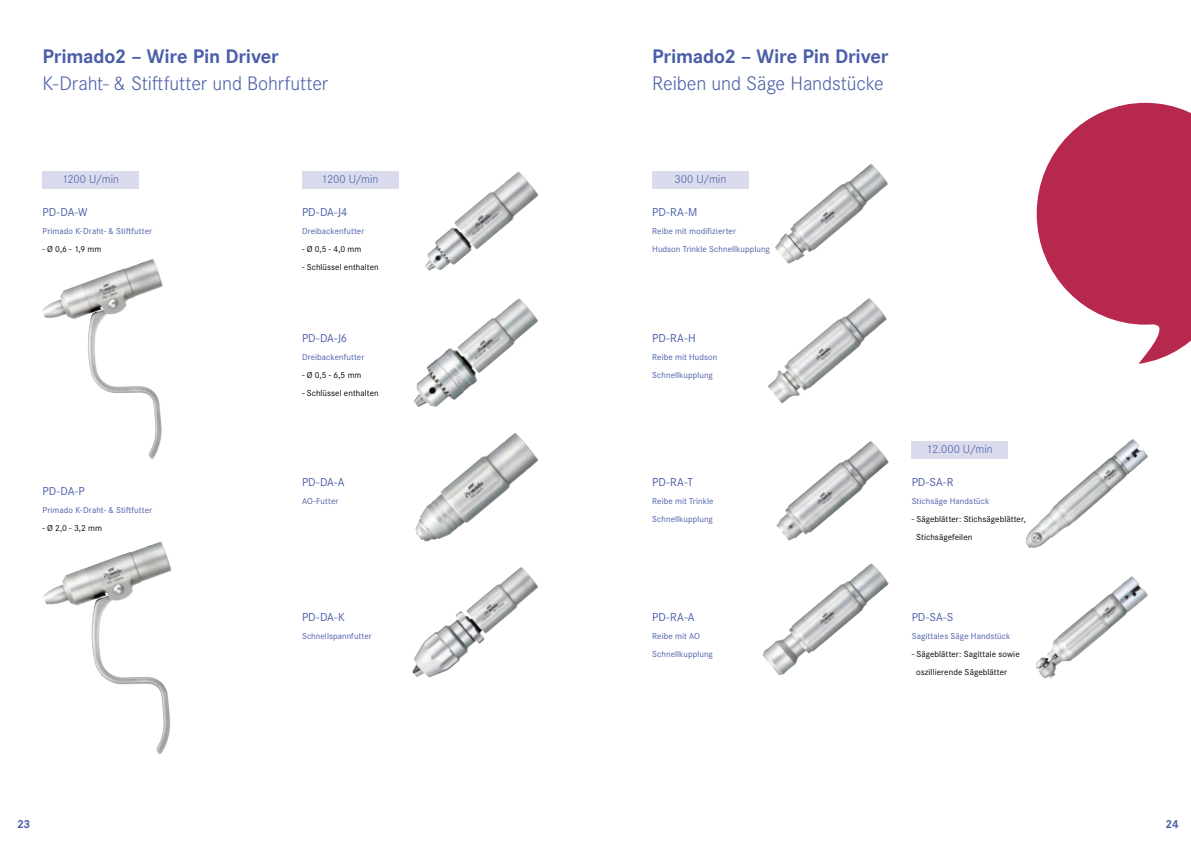
<style>
.page{position:relative;width:1191px;height:842px;background:#fff}
.page>*{position:absolute;margin:0;border:0;box-sizing:border-box;transform-origin:0 0}
.t1{font:300 20.4px "Corporate S Pro";letter-spacing:-.005em;color:#4b5ea8}
.t2{font:700 20.4px "Corporate S Pro";letter-spacing:-.01em;color:#4b5ea8}
.t3{font:12px "Corporate S Pro";letter-spacing:-.005em;color:#4b5ea8}
.t4{font:300 12px "Corporate S Pro";letter-spacing:-.005em;color:#4b5ea8}
.t5{font:700 12px "Corporate S Pro";color:#4b5ea8}
.t6{font:9px/18px "Corporate S Pro";letter-spacing:.01em;color:#4b5ea8}
.t7{font:9px/18px "Corporate S Pro";letter-spacing:.01em;color:#000}
</style>
<div class="page">
<div style="left:43px;top:171px;width:96px;height:18px;background:#dbdbee"></div>
<div style="left:302px;top:171px;width:96px;height:18px;background:#dbdbee"></div>
<div style="left:652px;top:171px;width:96px;height:18px;background:#dbdbee"></div>
<div style="left:911px;top:441px;width:97px;height:18px;background:#dbdbee"></div>
<img style="left:42px;top:259px;width:121px;height:200px">
<img style="left:43px;top:542px;width:129px;height:212px">
<img style="left:425px;top:172px;width:114px;height:99px">
<img style="left:413px;top:298px;width:125px;height:109px">
<img style="left:415px;top:433px;width:124px;height:109px">
<img style="left:412px;top:567px;width:127px;height:110px">
<img style="left:775px;top:164px;width:113px;height:100px">
<img style="left:768px;top:298px;width:119px;height:105px">
<img style="left:776px;top:441px;width:113px;height:100px">
<img style="left:762px;top:563px;width:127px;height:112px">
<img style="left:1036px;top:577px;width:95px;height:102px">
<img style="left:1025px;top:439px;width:123px;height:109px">
<svg style="left:1036px;top:103px;width:154px;height:261px;fill:#b7284e"></svg>
<h1 class="t2" style="left:43px;top:49px;width:238px">Primado2 – Wire Pin Driver</h1>
<h1 class="t1" style="left:43px;top:76px;width:287px">K-Draht- &amp; Stiftfutter und Bohrfutter</h1>
<h1 class="t2" style="left:652px;top:49px;width:238px">Primado2 – Wire Pin Driver</h1>
<h1 class="t1" style="left:652px;top:76px;width:233px">Reiben und Säge Handstücke</h1>
<h2 class="t4" style="left:62px;top:175px;width:58px">1200 U/min</h2>
<h2 class="t4" style="left:322px;top:175px;width:58px">1200 U/min</h2>
<h2 class="t4" style="left:674px;top:175px;width:53px">300 U/min</h2>
<h2 class="t3" style="left:43px;top:208px;width:47px">PD-DA-W</h2>
<p class="t6" style="left:43px;top:223px;width:111px">Primado K-Draht- &amp; Stiftfutter</p>
<p class="t7" style="left:43px;top:241px;width:60px">- Ø 0,6 - 1,9 mm</p>
<h2 class="t3" style="left:43px;top:487px;width:44px">PD-DA-P</h2>
<p class="t6" style="left:43px;top:502px;width:111px">Primado K-Draht- &amp; Stiftfutter</p>
<p class="t7" style="left:43px;top:520px;width:61px">- Ø 2,0 - 3,2 mm</p>
<h2 class="t3" style="left:302px;top:208px;width:47px">PD-DA-J4</h2>
<p class="t6" style="left:302px;top:223px;width:64px">Dreibackenfutter</p>
<p class="t7" style="left:302px;top:241px;width:61px">- Ø 0,5 - 4,0 mm</p>
<p class="t7" style="left:302px;top:259px;width:78px">- Schlüssel enthalten</p>
<h2 class="t3" style="left:302px;top:334px;width:47px">PD-DA-J6</h2>
<p class="t6" style="left:302px;top:349px;width:64px">Dreibackenfutter</p>
<p class="t7" style="left:302px;top:367px;width:61px">- Ø 0,5 - 6,5 mm</p>
<p class="t7" style="left:302px;top:385px;width:78px">- Schlüssel enthalten</p>
<h2 class="t3" style="left:302px;top:478px;width:44px">PD-DA-A</h2>
<p class="t6" style="left:302px;top:493px;width:38px">AO-Futter</p>
<h2 class="t3" style="left:302px;top:613px;width:44px">PD-DA-K</h2>
<p class="t6" style="left:302px;top:628px;width:71px">Schnellspannfutter</p>
<h2 class="t3" style="left:652px;top:208px;width:47px">PD-RA-M</h2>
<p class="t6" style="left:652px;top:223px;width:119px">Reibe mit modifizierter<br>Hudson Trinkle Schnellkupplung</p>
<h2 class="t3" style="left:652px;top:334px;width:45px">PD-RA-H</h2>
<p class="t6" style="left:652px;top:349px;width:67px">Reibe mit Hudson<br>Schnellkupplung</p>
<h2 class="t3" style="left:652px;top:478px;width:42px">PD-RA-T</h2>
<p class="t6" style="left:652px;top:493px;width:63px">Reibe mit Trinkle<br>Schnellkupplung</p>
<h2 class="t3" style="left:652px;top:613px;width:44px">PD-RA-A</h2>
<p class="t6" style="left:652px;top:628px;width:62px">Reibe mit AO<br>Schnellkupplung</p>
<h2 class="t4" style="left:927px;top:445px;width:67px">12.000 U/min</h2>
<h2 class="t3" style="left:911px;top:478px;width:43px">PD-SA-R</h2>
<p class="t6" style="left:911px;top:493px;width:79px">Stichsäge Handstück</p>
<p class="t7" style="left:916px;top:511px;width:111px;text-indent:-4px">- Sägeblätter: Stichsägeblätter,<br>Stichsägefeilen</p>
<h2 class="t3" style="left:911px;top:613px;width:43px">PD-SA-S</h2>
<p class="t6" style="left:911px;top:628px;width:100px">Sagittales Säge Handstück</p>
<p class="t7" style="left:916px;top:646px;width:105px;text-indent:-4px">- Sägeblätter: Sagittale sowie oszillierende Sägeblätter</p>
<h2 class="t5" style="left:17px;top:820px;width:15px">23</h2>
<h2 class="t5" style="left:1165px;top:820px;width:15px">24</h2>
</div>
